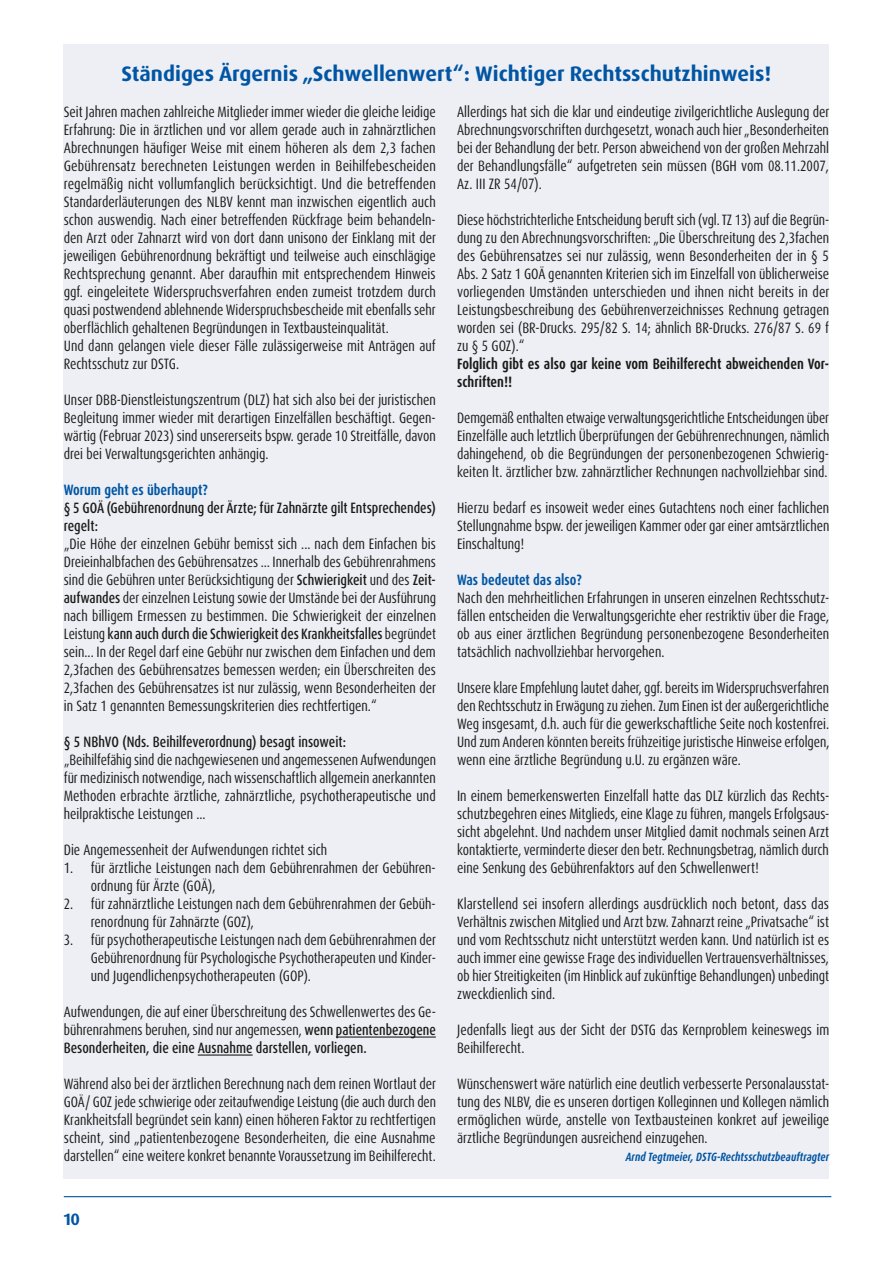
<style>
.page{position:relative;width:893px;height:1263px;background:#fff}
.page>*{position:absolute;margin:0;border:0;box-sizing:border-box;transform-origin:0 0}
.t1{font:700 21px "Dax Pro";color:#0055a4}
.t2{font:700 16.5px "Dax Pro";color:#0055a4}
.t3{font:condensed 15px/18px "Dax Pro";color:#1a1a18;text-align:justify;scale:.93 1}
.t4{font:condensed 15px/18px "Dax Pro";color:#1a1a18;text-align:justify;scale:.92 1}
.t5{font:condensed 15px/18px "Dax Pro";color:#1a1a18;text-align:justify;scale:.91 1}
.t6{font:condensed 15px/18px "Dax Pro";color:#1a1a18;text-align:justify;scale:.94 1}
.t7{font:500 condensed 15px/18px "Dax Pro";color:#1a1a18;scale:.93 1}
.t8{font:700 condensed 15px/18px "Dax Pro";color:#1a1a18;scale:.93 1}
.t9{font:700 condensed 15px "Dax Pro";color:#0055a4;scale:.93 1}
.t10{font:italic 700 condensed 12px "Dax Pro";color:#0055a4;scale:.93 1}
.s1{font-weight:500}
</style>
<div class="page">
<div style="left:64px;top:45px;width:765px;height:1134px;background:#edeff4"></div>
<hr style="left:336px;top:1036px;width:100px;height:1px;background:#1a1a18">
<hr style="left:198px;top:1054px;width:55px;height:1px;background:#1a1a18">
<hr style="left:64px;top:1196px;width:767px;height:1px;background:#0055a4">
<h1 class="t1" style="left:122px;top:60px;width:651px">Ständiges Ärgernis „Schwellenwert“: Wichtiger Rechtsschutzhinweis!</h1>
<p class="t3" style="left:64px;top:102px;width:402px;text-align:left">Seit Jahren machen zahlreiche Mitglieder immer wieder die gleiche leidige Erfahrung: Die in ärztlichen und vor allem gerade auch in zahnärztlichen Abrechnungen häufiger Weise mit einem höheren als dem 2,3 fachen Gebührensatz berechneten Leistungen werden in Beihilfebescheiden regelmäßig nicht vollumfanglich berücksichtigt. Und die betreffenden Standarderläuterungen des NLBV kennt man inzwischen eigentlich auch schon auswendig. Nach einer betreffenden Rückfrage beim behandeln&shy;den Arzt oder Zahnarzt wird von dort dann unisono der Einklang mit der jeweiligen Gebührenordnung bekräftigt und teilweise auch einschlägige Rechtsprechung genannt. Aber daraufhin mit entsprechendem Hinweis ggf. eingeleitete Widerspruchsverfahren enden zumeist trotzdem durch quasi postwendend ablehnende Widerspruchsbescheide mit ebenfalls sehr oberflächlich gehaltenen Begründungen in Textbausteinqualität.<br>Und dann gelangen viele dieser Fälle zulässigerweise mit Anträgen auf Rechtsschutz zur DSTG.</p>
<p class="t3" style="left:64px;top:390px;width:402px">Unser DBB-Dienstleistungszentrum (DLZ) hat sich also bei der juristischen Begleitung immer wieder mit derartigen Einzelfällen beschäftigt. Gegen&shy;wärtig (Februar 2023) sind unsererseits bspw. gerade 10 Streitfälle, davon drei bei Verwaltungsgerichten anhängig.</p>
<p class="t9" style="left:64px;top:480px;width:156px">Worum geht es überhaupt?</p>
<p class="t7" style="left:64px;top:498px;width:402px">§ 5 GOÄ (Gebührenordnung der Ärzte; für Zahnärzte gilt Entsprechendes) regelt:</p>
<p class="t3" style="left:64px;top:534px;width:402px">„Die Höhe der einzelnen Gebühr bemisst sich ... nach dem Einfachen bis Dreieinhalbfachen des Gebührensatzes … Innerhalb des Gebührenrahmens sind die Gebühren unter Berücksichtigung der <span class="s1">Schwierigkeit</span> und des <span class="s1">Zeit&shy;aufwandes</span> der einzelnen Leistung sowie der Umstände bei der Ausführung nach billigem Ermessen zu bestimmen. Die Schwierigkeit der einzelnen Leistung <span class="s1">kann auch durch die Schwierigkeit des Krankheitsfalles</span> begründet sein... In der Regel darf eine Gebühr nur zwischen dem Einfachen und dem 2,3fachen des Gebührensatzes bemessen werden; ein Überschreiten des 2,3fachen des Gebührensatzes ist nur zulässig, wenn Besonderheiten der in Satz 1 genannten Bemessungskriterien dies rechtfertigen.“</p>
<p class="t7" style="left:64px;top:732px;width:305px">§ 5 NBhVO (Nds. Beihilfeverordnung) besagt insoweit:</p>
<p class="t4" style="left:64px;top:750px;width:406px">„Beihilfefähig sind die nachgewiesenen und angemessenen Aufwendungen für medizinisch notwendige, nach wissenschaftlich allgemein anerkannten Methoden erbrachte ärztliche, zahnärztliche, psychotherapeutische und heilpraktische Leistungen ...</p>
<p class="t3" style="left:64px;top:840px;width:285px">Die Angemessenheit der Aufwendungen richtet sich</p>
<p class="t3" style="left:91px;top:858px;width:373px;text-indent:-27px">1. für ärztliche Leistungen nach dem Gebührenrahmen der Gebühren&shy;ordnung für Ärzte (GOÄ),</p>
<p class="t3" style="left:91px;top:894px;width:373px;text-indent:-27px">2. für zahnärztliche Leistungen nach dem Gebührenrahmen der Gebüh&shy;renordnung für Zahnärzte (GOZ),</p>
<p class="t3" style="left:91px;top:930px;width:373px;text-indent:-27px">3. für psychotherapeutische Leistungen nach dem Gebührenrahmen der Gebührenordnung für Psychologische Psychotherapeuten und Kinder&shy;und Jugendlichenpsychotherapeuten (GOP).</p>
<p class="t4" style="left:64px;top:1002px;width:406px">Aufwendungen, die auf einer Überschreitung des Schwellenwertes des Ge&shy;bührenrahmens beruhen, sind nur angemessen, <span class="s1">wenn patientenbezogene Besonderheiten, die eine Ausnahme darstellen, vorliegen.</span></p>
<p class="t3" style="left:64px;top:1074px;width:402px">Während also bei der ärztlichen Berechnung nach dem reinen Wortlaut der GOÄ/ GOZ jede schwierige oder zeitaufwendige Leistung (die auch durch den Krankheitsfall begründet sein kann) einen höheren Faktor zu rechtfertigen scheint, sind „patientenbezogene Besonderheiten, die eine Ausnahme darstellen“ eine weitere konkret benannte Voraussetzung im Beihilferecht.</p>
<p class="t3" style="left:457px;top:102px;width:402px">Allerdings hat sich die klar und eindeutige zivilgerichtliche Auslegung der Abrechnungsvorschriften durchgesetzt, wonach auch hier „Besonderheiten bei der Behandlung der betr. Person abweichend von der großen Mehrzahl der Behandlungsfälle“ aufgetreten sein müssen (BGH vom 08.11.2007, Az. III ZR 54/07).</p>
<p class="t4" style="left:457px;top:210px;width:406px">Diese höchstrichterliche Entscheidung beruft sich (vgl. TZ 13) auf die Begrün&shy;dung zu den Abrechnungsvorschriften: „Die Überschreitung des 2,3fachen des Gebührensatzes sei nur zulässig, wenn Besonderheiten der in § 5<br>Abs. 2 Satz 1 GOÄ genannten Kriterien sich im Einzelfall von üblicherweise vorliegenden Umständen unterschieden und ihnen nicht bereits in der Leistungsbeschreibung des Gebührenverzeichnisses Rechnung getragen worden sei (BR-Drucks. 295/82 S. 14; ähnlich BR-Drucks. 276/87 S. 69 f zu § 5 GOZ).“</p>
<p class="t8" style="left:457px;top:354px;width:402px">Folglich gibt es also gar keine vom Beihilferecht abweichenden Vor&shy;schriften!!</p>
<p class="t5" style="left:457px;top:408px;width:411px">Demgemäß enthalten etwaige verwaltungsgerichtliche Entscheidungen über Einzelfälle auch letztlich Überprüfungen der Gebührenrechnungen, nämlich dahingehend, ob die Begründungen der personenbezogenen Schwierig&shy;keiten lt. ärztlicher bzw. zahnärztlicher Rechnungen nachvollziehbar sind.</p>
<p class="t3" style="left:457px;top:498px;width:402px">Hierzu bedarf es insoweit weder eines Gutachtens noch einer fachlichen Stellungnahme bspw. der jeweiligen Kammer oder gar einer amtsärztlichen Einschaltung!</p>
<p class="t9" style="left:457px;top:570px;width:136px">Was bedeutet das also?</p>
<p class="t3" style="left:457px;top:588px;width:402px">Nach den mehrheitlichen Erfahrungen in unseren einzelnen Rechtsschutz&shy;fällen entscheiden die Verwaltungsgerichte eher restriktiv über die Frage, ob aus einer ärztlichen Begründung personenbezogene Besonderheiten tatsächlich nachvollziehbar hervorgehen.</p>
<p class="t5" style="left:457px;top:678px;width:411px">Unsere klare Empfehlung lautet daher, ggf. bereits im Widerspruchsverfahren den Rechtsschutz in Erwägung zu ziehen. Zum Einen ist der außergerichtliche Weg insgesamt, d.h. auch für die gewerkschaftliche Seite noch kostenfrei.<br>Und zum Anderen könnten bereits frühzeitige juristische Hinweise erfolgen, wenn eine ärztliche Begründung u.U. zu ergänzen wäre.</p>
<p class="t3" style="left:457px;top:786px;width:402px">In einem bemerkenswerten Einzelfall hatte das DLZ kürzlich das Rechts&shy;schutzbegehren eines Mitglieds, eine Klage zu führen, mangels Erfolgsaus&shy;sicht abgelehnt. Und nachdem unser Mitglied damit nochmals seinen Arzt kontaktierte, verminderte dieser den betr. Rechnungsbetrag, nämlich durch eine Senkung des Gebührenfaktors auf den Schwellenwert!</p>
<p class="t6" style="left:457px;top:894px;width:397px">Klarstellend sei insofern allerdings ausdrücklich noch betont, dass das Verhältnis zwischen Mitglied und Arzt bzw. Zahnarzt reine „Privatsache“ ist und vom Rechtsschutz nicht unterstützt werden kann. Und natürlich ist es auch immer eine gewisse Frage des individuellen Vertrauensverhältnisses, ob hier Streitigkeiten (im Hinblick auf zukünftige Behandlungen) unbedingt zweckdienlich sind.</p>
<p class="t3" style="left:457px;top:1020px;width:402px">Jedenfalls liegt aus der Sicht der DSTG das Kernproblem keineswegs im<br>Beihilferecht.</p>
<p class="t3" style="left:457px;top:1074px;width:402px">Wünschenswert wäre natürlich eine deutlich verbesserte Personalausstat&shy;tung des NLBV, die es unseren dortigen Kolleginnen und Kollegen nämlich ermöglichen würde, anstelle von Textbausteinen konkret auf jeweilige ärztliche Begründungen ausreichend einzugehen.</p>
<p class="t10" style="left:626px;top:1149px;width:220px">Arnd Tegtmeier, DSTG-Rechtsschutzbeauftragter</p>
<p class="t2" style="left:64px;top:1208px;width:18px">10</p>
</div>
